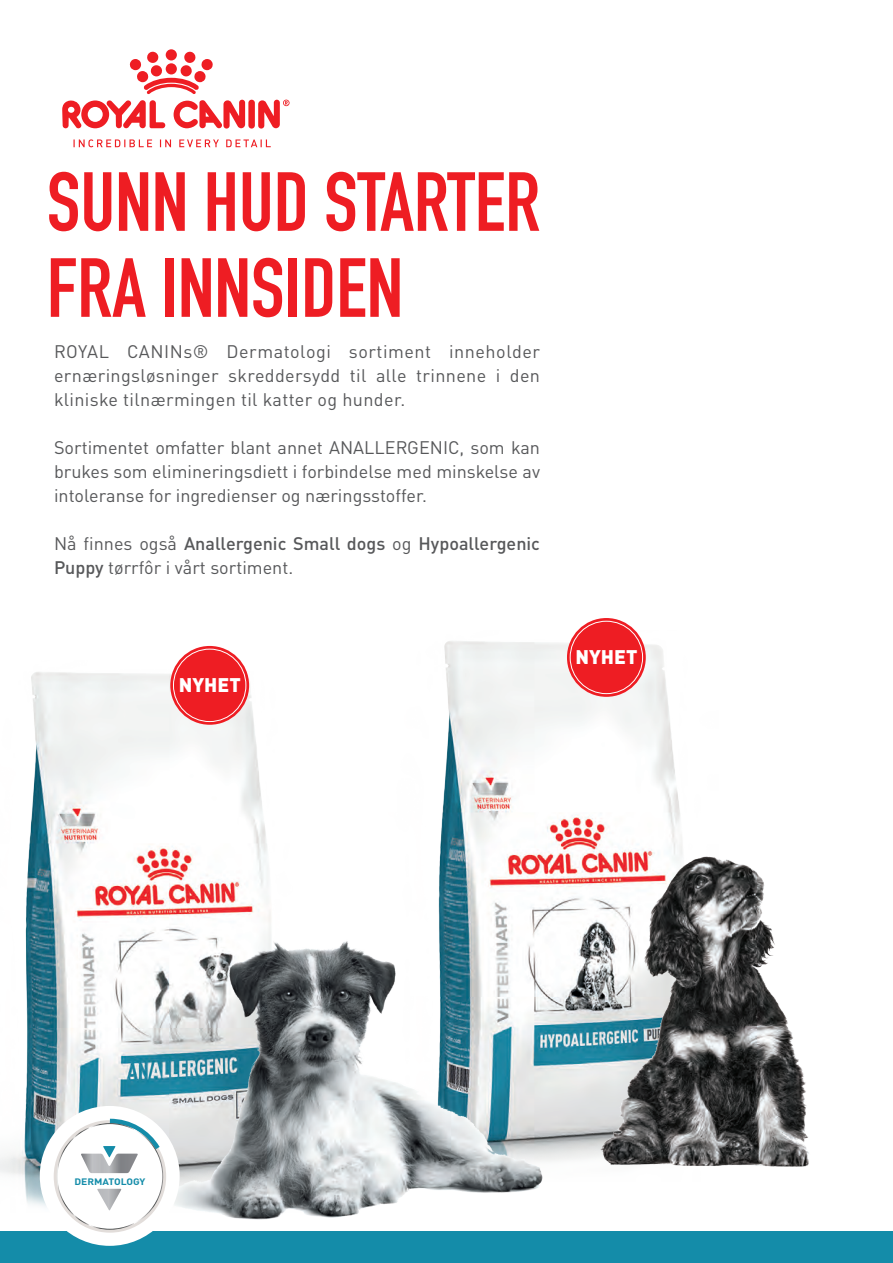
<style>
.page{position:relative;width:893px;height:1263px;background:#fff}
.page>*{position:absolute;margin:0;border:0;box-sizing:border-box;transform-origin:0 0}
.t1{font:700 82.35px/85.9px "DIN Condensed";color:#ee1d23}
.t2{font:900 19.5px "DIN Pro";color:#fff}
.t3{font:18px/24px "DIN Pro";color:#57585a;text-align:justify}
.t4{font:500 18px/24px "DIN Pro";color:#57585a}
.t5{font:700 9.3px "DIN Pro";color:#148ca9;scale:1.11 1}
.s1{font-weight:400}
</style>
<div class="page">
<img style="left:0;top:661px;width:255px;height:546px">
<div style="left:0;top:1231px;width:893px;height:32px;background:#148ca9"></div>
<img style="left:444px;top:630px;width:238px;height:530px">
<img style="left:83px;top:731px;width:477px;height:510px">
<img style="left:574px;top:843px;width:235px;height:324px">
<div style="left:40px;top:1106px;width:140px;height:140px;background:#fff;border-radius:50%"></div>
<svg style="left:166px;top:49px;width:11px;height:11px"></svg>
<svg style="left:130px;top:52px;width:83px;height:42px"></svg>
<div style="left:248px;top:100px;width:7px;height:29px;background:#ee1d23;border-radius:3px"></div>
<svg style="left:174px;top:100px;width:71px;height:29px"></svg>
<svg style="left:62px;top:100px;width:103px;height:28px"></svg>
<svg style="left:258px;top:100px;width:32px;height:29px"></svg>
<svg style="left:73px;top:139px;width:198px;height:8px"></svg>
<svg style="left:55px;top:1116px;width:110px;height:114px"></svg>
<div style="left:567px;top:618px;width:79px;height:79px;background:#ee1d23;border-radius:50%"></div>
<div style="left:570px;top:621px;width:73px;height:73px;border:1px solid #fff;border-radius:50%"></div>
<div style="left:170px;top:646px;width:79px;height:79px;background:#ee1d23;border-radius:50%"></div>
<div style="left:173px;top:649px;width:73px;height:73px;border:1px solid #fff;border-radius:50%"></div>
<h1 class="t1" style="left:47px;top:159px;width:495px">SUNN HUD STARTER<br>FRA INNSIDEN</h1>
<p class="t3" style="left:54px;top:338px;width:488px">ROYAL CANINs® Dermatologi sortiment inneholder ernæringsløsninger skreddersydd til alle trinnene i den kliniske tilnærmingen til katter og hunder.</p>
<p class="t3" style="left:54px;top:434px;width:487px">Sortimentet omfatter blant annet ANALLERGENIC, som kan brukes som elimineringsdiett i forbindelse med minskelse av intoleranse for ingredienser og næringsstoffer.</p>
<p class="t4" style="left:54px;top:530px;width:487px"><span class="s1">Nå finnes også</span> Anallergenic Small dogs <span class="s1">og</span> Hypoallergenic<br>Puppy <span class="s1">tørrfôr i vårt sortiment.</span></p>
<p class="t2" style="left:179px;top:669px;width:63px">NYHET</p>
<p class="t2" style="left:575px;top:641px;width:63px">NYHET</p>
<p class="t5" style="left:74px;top:1174px;width:65px">DERMATOLOGY</p>
</div>
